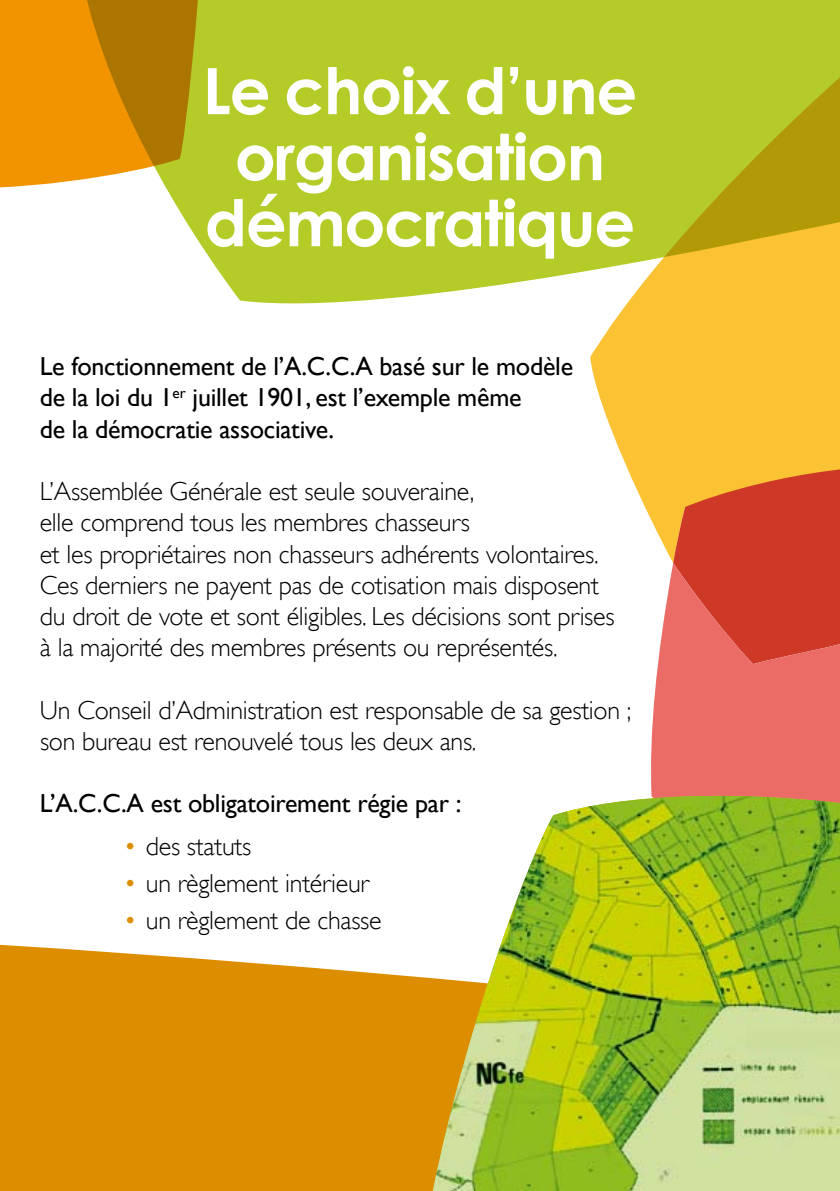
<style>
.page{position:relative;width:840px;height:1191px;background:#fff}
.page>*{position:absolute;margin:0;border:0;box-sizing:border-box;transform-origin:0 0}
.t1{font:700 64px/66px "Century Gothic";letter-spacing:-.02em;color:#fff;text-align:center}
.t2{font:300 26px/31.2px "Gill Sans";letter-spacing:-.01em;color:#000}
.t3{font:26px/31.2px "Gill Sans";letter-spacing:-.01em;color:#000}
.s1{color:#dd8e00}
</style>
<div class="page">
<div style="left:0;top:0;width:82px;height:188px;background:#f29400"></div>
<div style="left:0;top:944px;width:427px;height:247px;background:#dd8e00"></div>
<svg style="left:590px;top:305px;width:249px;height:256px;fill:#fbc233"></svg>
<svg style="left:672px;top:467px;width:167px;height:96px;background:#d75729"></svg>
<svg style="left:651px;top:563px;width:188px;height:225px;background:#e3635b"></svg>
<svg style="left:82px;top:0;width:757px;height:305px;background:#c0c636"></svg>
<img style="left:427px;top:793px;width:412px;height:398px">
<h1 class="t1" style="left:202px;top:56px;width:436px">Le choix d’une organisation démocratique</h1>
<p class="t3" style="left:40px;top:351px;width:534px">Le fonctionnement de l’A.C.C.A basé sur le modèle de la loi du 1<sup>er</sup> juillet 1901, est l’exemple même<br>de la démocratie associative.</p>
<p class="t2" style="left:40px;top:476px;width:576px">L’Assemblée Générale est seule souveraine,<br>elle comprend tous les membres chasseurs<br>et les propriétaires non chasseurs adhérents volontaires.<br>Ces derniers ne payent pas de cotisation mais disposent du droit de vote et sont éligibles. Les décisions sont prises à la majorité des membres présents ou représentés.</p>
<p class="t2" style="left:40px;top:694px;width:592px">Un Conseil d’Administration est responsable de sa gestion ; son bureau est renouvelé tous les deux ans.</p>
<p class="t3" style="left:40px;top:787px;width:423px">L’A.C.C.A est obligatoirement régie par :</p>
<p class="t2" style="left:124px;top:830px;width:129px"><span class="s1">•</span> des statuts</p>
<p class="t2" style="left:124px;top:867px;width:247px"><span class="s1">•</span> un règlement intérieur</p>
<p class="t2" style="left:124px;top:904px;width:259px"><span class="s1">•</span> un règlement de chasse</p>
</div>
